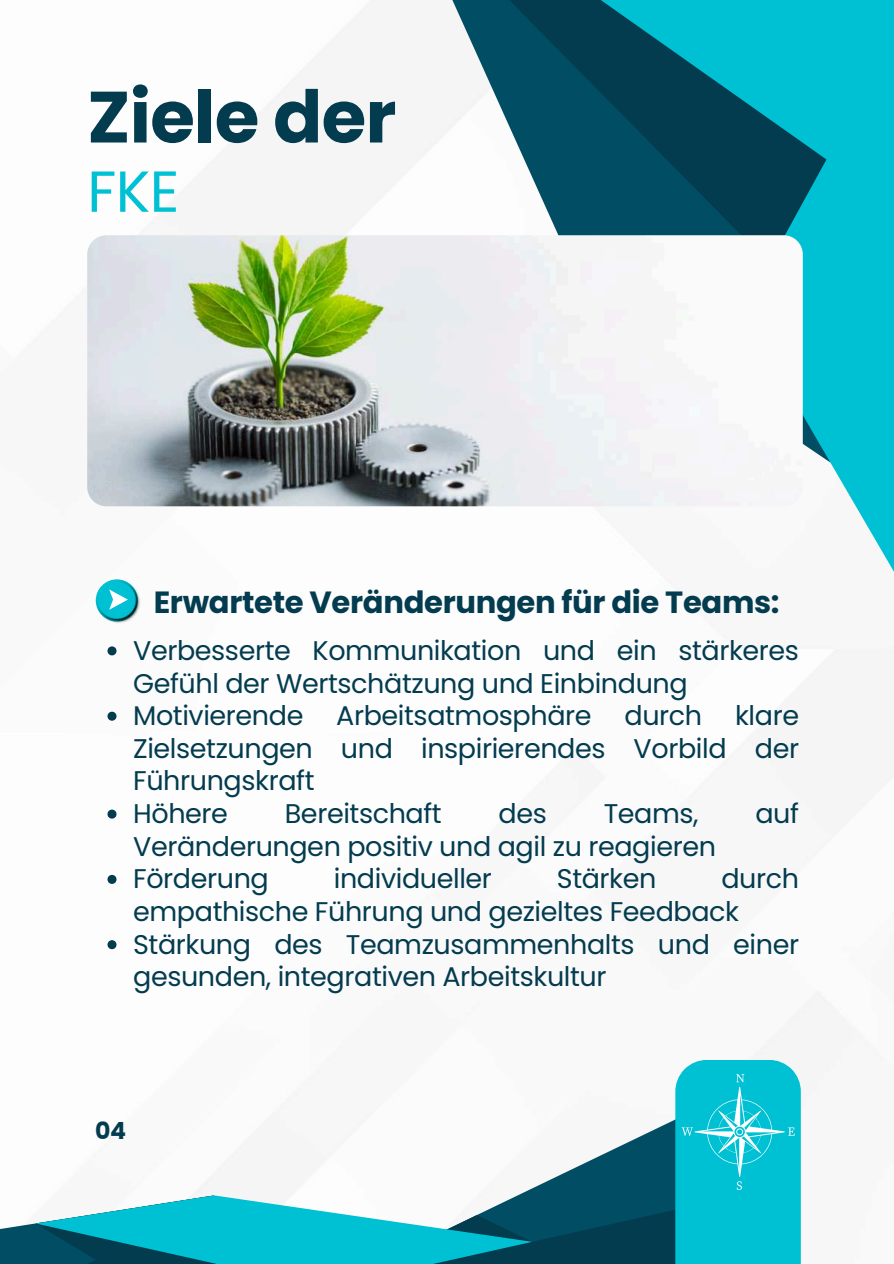
<style>
.page{position:relative;width:894px;height:1264px;background:#fff}
.page>*{position:absolute;margin:0;border:0;box-sizing:border-box;transform-origin:0 0}
.t1{font:700 72.45px "Poppins";letter-spacing:-.01em;color:#033b4f}
.t2{font:57.75px "Poppins";color:#00c1d4}
.t3{font:700 30.6px "Poppins";letter-spacing:-.01em;color:#033b4f}
.t4{font:27px/32.7px "Poppins";letter-spacing:-.015em;color:#033b4f}
.t5{font:700 23.55px "Poppins";color:#033b4f}
</style>
<div class="page">
<svg style="left:518px;top:1119px;width:157px;height:144px;fill:#034d63"></svg>
<svg style="left:0;top:1195px;width:532px;height:68px"></svg>
<div style="left:675px;top:1060px;width:125px;height:203px;background:#00c1d4"></div>
<svg style="left:457px;top:0;width:69px;height:164px;fill:#014d63"></svg>
<svg style="left:526px;top:0;width:367px;height:575px"></svg>
<img style="left:87px;top:235px;width:715px;height:271px;border-radius:19px">
<svg style="left:96px;top:579px;width:42px;height:42px"></svg>
<img style="left:97px;top:580px;width:43px;height:44px">
<svg style="left:109px;top:589px;width:19px;height:20px"></svg>
<svg style="left:107px;top:646px;width:9px;height:9px"></svg>
<svg style="left:107px;top:711px;width:9px;height:9px"></svg>
<svg style="left:107px;top:809px;width:9px;height:9px"></svg>
<svg style="left:107px;top:874px;width:9px;height:9px"></svg>
<svg style="left:107px;top:940px;width:9px;height:9px"></svg>
<svg style="left:681px;top:1074px;width:112px;height:115px"></svg>
<h1 class="t1" style="left:87px;top:75px;width:310px">Ziele der</h1>
<h2 class="t2" style="left:87px;top:158px;width:94px">FKE</h2>
<p class="t3" style="left:154px;top:584px;width:627px">Erwartete Veränderungen für die Teams:</p>
<p class="t4" style="left:133px;top:634px;width:667px">Verbesserte Kommunikation und ein stärkeres Gefühl der Wertschätzung und Einbindung Motivierende Arbeitsatmosphäre durch klare Zielsetzungen und inspirierendes Vorbild der Führungskraft<br>Höhere</p>
<p class="t4" style="left:285px;top:797px;width:158px">Bereitschaft</p>
<p class="t4" style="left:498px;top:797px;width:50px">des</p>
<p class="t4" style="left:603px;top:797px;width:96px">Teams,</p>
<p class="t4" style="left:755px;top:797px;width:45px">auf</p>
<p class="t4" style="left:133px;top:830px;width:584px">Veränderungen positiv und agil zu reagieren<br>Förderung</p>
<p class="t4" style="left:333px;top:862px;width:160px">individueller</p>
<p class="t4" style="left:556px;top:862px;width:101px">Stärken</p>
<p class="t4" style="left:133px;top:862px;width:667px;text-indent:588px">durch empathische Führung und gezieltes Feedback Stärkung des Teamzusammenhalts und einer gesunden, integrativen Arbeitskultur</p>
<p class="t5" style="left:95px;top:1117px;width:33px">04</p>
</div>
